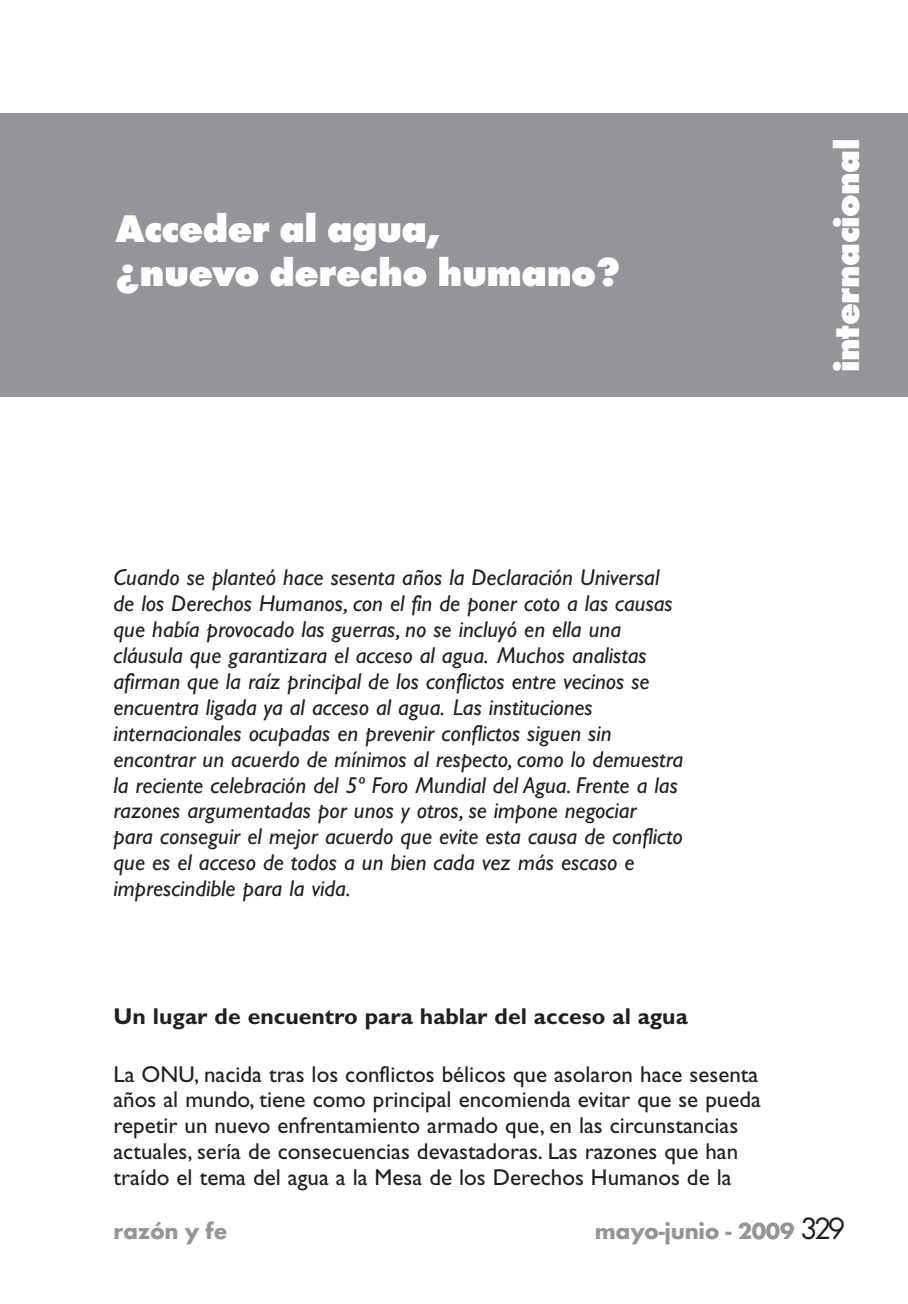
<style>
.page{position:relative;width:908px;height:1304px;background:#fff}
.page>*{position:absolute;margin:0;border:0;box-sizing:border-box;transform-origin:0 0}
.t1{font:800 40px/44px "Futura T";letter-spacing:-.015em;color:#fff}
.t2{font:800 36px "Futura T";letter-spacing:-.015em;color:#fff}
.t3{font:700 24px "Futura T";letter-spacing:-.01em;color:#939598}
.t4{font:italic 23px/26px "Gill Sans";color:#231f20}
.t5{font:23px/26px "Gill Sans";color:#231f20}
.t6{font:700 23px "Gill Sans";color:#231f20}
.s1{font-weight:400;font-size:32px;color:#231f20}
</style>
<div class="page">
<div style="left:0;top:113px;width:907px;height:284px;background:#939598"></div>
<h1 class="t1" style="left:115px;top:210px;width:506px">Acceder al agua,<br>¿nuevo derecho humano?</h1>
<h2 class="t2" style="left:832px;top:372px;width:235px;rotate:-90deg">internacional</h2>
<p class="t4" style="left:113px;top:567px;width:571px">Cuando se planteó hace sesenta años la Declaración Universal de los Derechos Humanos, con el fin de poner coto a las causas que había provocado las guerras, no se incluyó en ella una cláusula que garantizara el acceso al agua. Muchos analistas afirman que la raíz principal de los conflictos entre vecinos se encuentra ligada ya al acceso al agua. Las instituciones internacionales ocupadas en prevenir conflictos siguen sin encontrar un acuerdo de mínimos al respecto, como lo demuestra la reciente celebración del 5º Foro Mundial del Agua. Frente a las razones argumentadas por unos y otros, se impone negociar<br>para conseguir el mejor acuerdo que evite esta causa de conflicto que es el acceso de todos a un bien cada vez más escaso e imprescindible para la vida.</p>
<p class="t6" style="left:113px;top:1009px;width:575px">Un lugar de encuentro para hablar del acceso al agua</p>
<p class="t5" style="left:113px;top:1063px;width:648px">La ONU, nacida tras los conflictos bélicos que asolaron hace sesenta años al mundo, tiene como principal encomienda evitar que se pueda repetir un nuevo enfrentamiento armado que, en las circunstancias actuales, sería de consecuencias devastadoras. Las razones que han traído el tema del agua a la Mesa de los Derechos Humanos de la</p>
<p class="t3" style="left:113px;top:1217px;width:115px">razón y fe</p>
<p class="t3" style="left:594px;top:1217px;width:252px">mayo-junio - 2009 <span class="s1">329</span></p>
</div>
